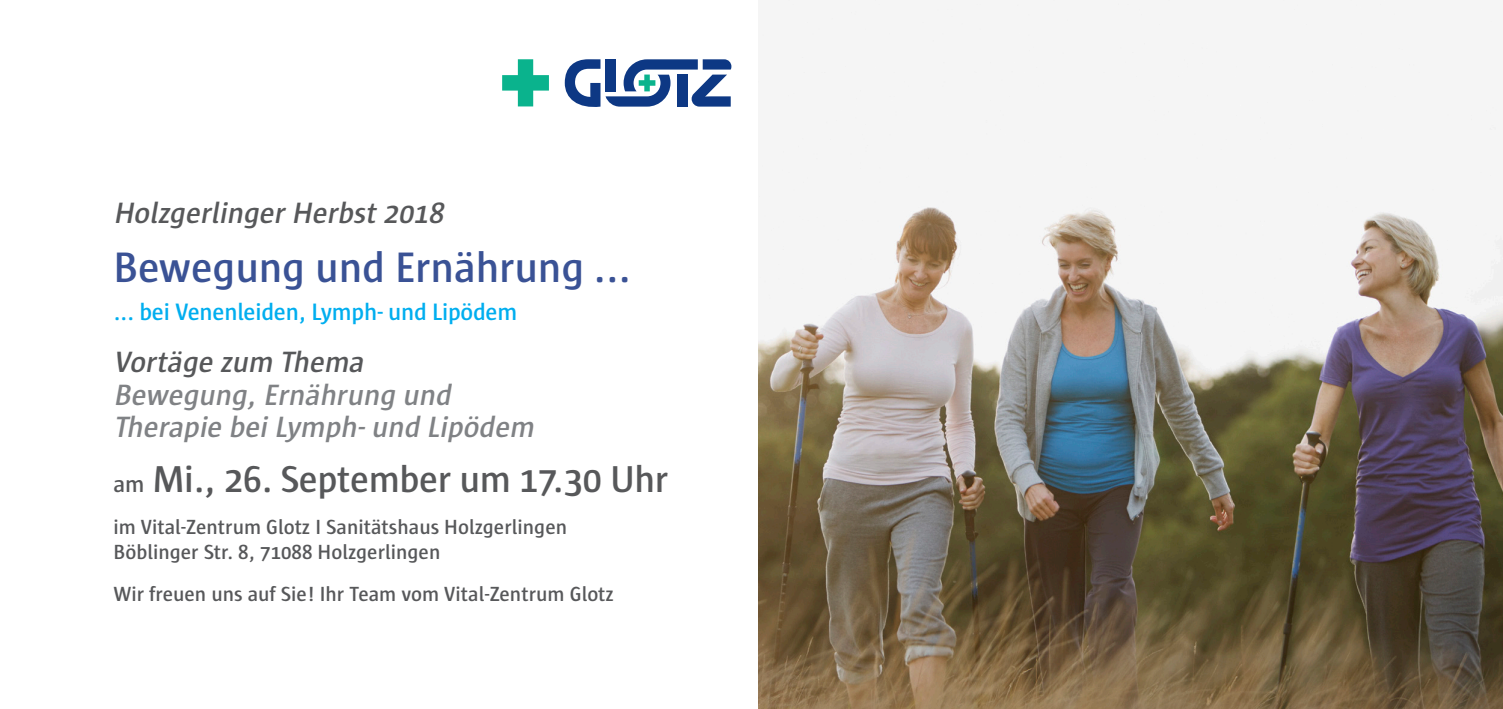
<style>
.page{position:relative;width:1503px;height:709px;background:#fff}
.page>*{position:absolute;margin:0;border:0;box-sizing:border-box;transform-origin:0 0}
.t1{font:600 43.5px "Sun";letter-spacing:-.005em;color:#3a5295}
.t2{font:600 38.25px "Sun";letter-spacing:-.01em;color:#57585a}
.t3{font:italic 600 30px/32.8px "Sun";color:#808285}
.t4{font:italic 600 30px "Sun";color:#57585a}
.t5{font:600 24.25px "Sun";letter-spacing:-.01em;color:#00aeef}
.t6{font:600 21px "Sun";color:#57585a}
.s1{color:#57585a}
.s2{font-size:23.75px}
</style>
<div class="page">
<img style="left:758px;top:0;width:744px;height:709px">
<svg style="left:502px;top:59px;width:47px;height:47px"></svg>
<svg style="left:565px;top:59px;width:166px;height:48px"></svg>
<p class="t4" style="left:113px;top:197px;width:337px">HolzgerlingerHerbst2018</p>
<p class="t1" style="left:113px;top:243px;width:519px">Bewegung und Ernährung ...</p>
<p class="t5" style="left:113px;top:299px;width:405px">... bei Venenleiden, Lymph- und Lipödem</p>
<p class="t3" style="left:113px;top:346px;width:427px"><span class="s1">Vortäge zum Thema<br></span>Bewegung,Ernährung und<br>Therapie beiLymph-und Lipödem</p>
<p class="t2" style="left:113px;top:458px;width:556px"><span class="s2">am</span> Mi., 26. September um 17.30 Uhr</p>
<p class="t6" style="left:113px;top:515px;width:455px">im Vital-Zentrum Glotz I Sanitätshaus Holzgerlingen</p>
<p class="t6" style="left:113px;top:540px;width:328px">Böblinger Str. 8, 71088 Holzgerlingen</p>
<p class="t6" style="left:113px;top:582px;width:502px">Wir freuen uns auf Sie! Ihr Team vom Vital-Zentrum Glotz</p>
</div>
